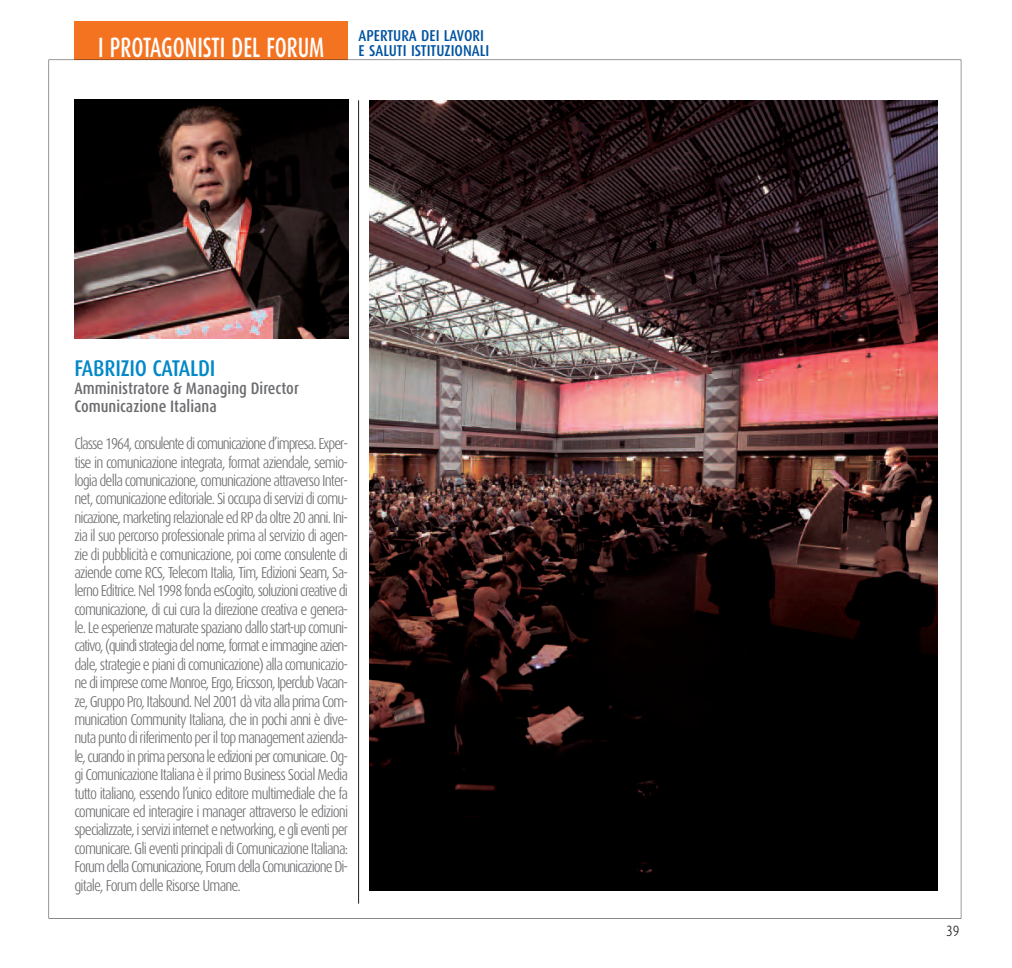
<style>
.page{position:relative;width:1012px;height:968px;background:#fff}
.page>*{position:absolute;margin:0;border:0;box-sizing:border-box;transform-origin:0 0}
.t1{font:500 28px "Dax Condensed";color:#fff;scale:.8 1}
.t2{font:500 22.75px "Dax Condensed";letter-spacing:-.01em;color:#0088c7}
.t3{font:500 16.62px/18.4px "Dax Condensed";color:#6c6d70}
.t4{font:300 15.75px/18.4px "Dax Condensed";letter-spacing:-.055em;color:#6c6d70;text-align:justify}
.t5{font:500 15.75px/15.8px "Dax Condensed";color:#0153a0}
.t6{font:300 14.88px "Dax Condensed";color:#231f20}
</style>
<div class="page">
<div style="left:74px;top:21px;width:274px;height:39px;background:#f47321"></div>
<img style="left:49px;top:60px;width:912px;height:858px">
<h1 class="t1" style="left:98px;top:35px;width:284px">I PROTAGONISTI DEL FORUM</h1>
<p class="t5" style="left:359px;top:28px;width:132px">APERTURA DEI LAVORI<br>E SALUTI ISTITUZIONALI</p>
<h2 class="t2" style="left:74px;top:358px;width:143px">FABRIZIO CATALDI</h2>
<p class="t3" style="left:74px;top:380px;width:226px">Amministratore &amp; Managing Director<br>Comunicazione Italiana</p>
<p class="t4" style="left:74px;top:436px;width:275px">Classe 1964, consulente di comunicazione d’impresa. Exper&shy;tise in comunicazione integrata, format aziendale, semio&shy;logia della comunicazione, comunicazione attraverso Inter&shy;net, comunicazione editoriale. Si occupa di servizi di comu&shy;nicazione, marketing relazionale ed RP da oltre 20 anni. Ini&shy;zia il suo percorso professionale prima al servizio di agen&shy;zie di pubblicità e comunicazione, poi come consulente di aziende come RCS, Telecom Italia, Tim, Edizioni Seam, Sa&shy;lerno Editrice. Nel 1998 fonda esCogito, soluzioni creative di comunicazione, di cui cura la direzione creativa e genera&shy;le. Le esperienze maturate spaziano dallo start-up comuni&shy;cativo, (quindi strategia del nome, format e immagine azien&shy;dale, strategie e piani di comunicazione) alla comunicazio&shy;ne di imprese come Monroe, Ergo, Ericsson, Iperclub Vacan&shy;ze, Gruppo Pro, Italsound. Nel 2001 dà vita alla prima Com&shy;munication Community Italiana, che in pochi anni è dive&shy;nuta punto di riferimento per il top management azienda&shy;le, curando in prima persona le edizioni per comunicare. Og&shy;gi Comunicazione Italiana è il primo Business Social Media tutto italiano, essendo l’unico editore multimediale che fa comunicare ed interagire i manager attraverso le edizioni specializzate, i servizi internet e networking, e gli eventi per comunicare. Gli eventi principali di Comunicazione Italiana:<br>Forum della Comunicazione, Forum della Comunicazione Di&shy;gitale, Forum delle Risorse Umane.</p>
<p class="t6" style="left:946px;top:925px;width:15px">39</p>
</div>
